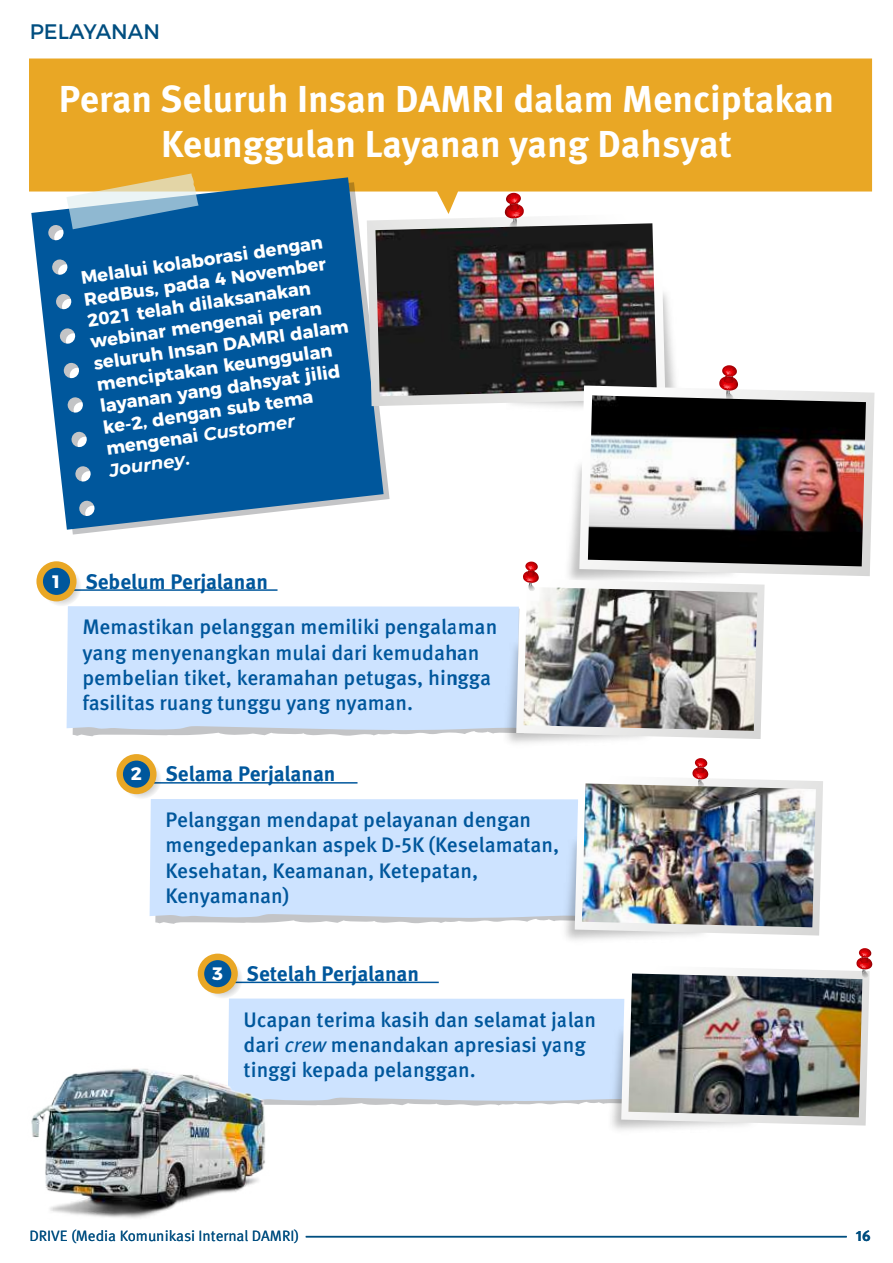
<style>
.page{position:relative;width:893px;height:1263px;background:#fff}
.page>*{position:absolute;margin:0;border:0;box-sizing:border-box;transform-origin:0 0}
.t1{font:700 37.5px/45px "Meta Pro";color:#fff;text-align:center}
.t2{font:500 21px/25.2px "Meta Pro";color:#00579c}
.t3{font:21px "Montserrat";color:#004e80}
.t4{font:700 18px/21.6px "Montserrat";color:#fff}
.t5{font:15px "Meta Pro";color:#004e80}
.t6{font:700 15px "Meta Pro";color:#004e80}
.s1{font-style:italic}
.s2{font-family:"Montserrat";font-weight:700;font-size:18px;color:#fff}
.s3{font-weight:700}
.s4{font-weight:400;font-style:italic}
</style>
<div class="page">
<svg style="left:29px;top:58px;width:843px;height:155px;background:#eaae38"></svg>
<svg style="left:31px;top:177px;width:353px;height:353px;background:#2a70a7"></svg>
<svg style="left:66px;top:173px;width:133px;height:56px;background:#9eaea3"></svg>
<hr style="left:65px;top:589px;width:212px;height:2px;background:#00579c">
<svg style="left:41px;top:566px;width:40px;height:40px"></svg>
<div style="left:36px;top:561px;width:41px;height:40px;background:#e9a725;border-radius:50%"></div>
<div style="left:43px;top:568px;width:27px;height:27px;background:#00579c;border-radius:50%"></div>
<svg style="left:73px;top:731px;width:382px;height:5px;fill:#c3c4c6"></svg>
<div style="left:67px;top:606px;width:388px;height:125px;background:#cde3ff"></div>
<svg style="left:203px;top:958px;width:40px;height:40px"></svg>
<div style="left:198px;top:953px;width:40px;height:41px;background:#e9a725;border-radius:50%"></div>
<div style="left:204px;top:960px;width:27px;height:27px;background:#00579c;border-radius:50%"></div>
<hr style="left:145px;top:782px;width:213px;height:2px;background:#00579c">
<svg style="left:121px;top:759px;width:40px;height:40px"></svg>
<div style="left:116px;top:754px;width:41px;height:40px;background:#e9a725;border-radius:50%"></div>
<div style="left:123px;top:760px;width:27px;height:28px;background:#00579c;border-radius:50%"></div>
<svg style="left:155px;top:919px;width:359px;height:5px;fill:#c4c5c7"></svg>
<div style="left:150px;top:799px;width:364px;height:120px;background:#cde3ff"></div>
<img style="left:575px;top:758px;width:248px;height:177px">
<svg style="left:228px;top:948px;width:644px;height:177px"></svg>
<img style="left:31px;top:1064px;width:254px;height:154px">
<svg style="left:367px;top:213px;width:298px;height:193px"></svg>
<img style="left:375px;top:223px;width:282px;height:173px">
<svg style="left:505px;top:193px;width:19px;height:35px"></svg>
<img style="left:529px;top:467px;width:50px;height:95px">
<svg style="left:579px;top:385px;width:295px;height:191px"></svg>
<img style="left:588px;top:395px;width:278px;height:171px">
<svg style="left:719px;top:365px;width:19px;height:35px"></svg>
<img style="left:455px;top:606px;width:246px;height:188px">
<img style="left:516px;top:562px;width:249px;height:177px">
<hr style="left:306px;top:1236px;width:541px;height:1px;background:#004e80">
<p class="t3" style="left:30px;top:14px;width:132px">PELAYANAN</p>
<h1 class="t1" style="left:59px;top:78px;width:777px">Peran Seluruh Insan DAMRI dalam Menciptakan<br>Keunggulan Layanan yang Dahsyat</h1>
<p class="t4" style="left:79px;top:265px;width:259px;rotate:-8deg">Melalui kolaborasi dengan<br>RedBus, pada 4 November<br>2021 telah dilaksanakan webinar mengenai peran seluruh Insan DAMRI dalam menciptakan keunggulan layanan yang dahsyat jilid ke-2, dengan sub tema mengenai <span class="s1">Customer<br>Journey</span>.</p>
<p class="t2" style="left:82px;top:559px;width:416px;line-height:45.9px;text-indent:-32px"><span class="s2">1</span> <span class="s3">Sebelum Perjalanan<br></span>Memastikan pelanggan memiliki pengalaman</p>
<p class="t2" style="left:82px;top:640px;width:410px">yang menyenangkan mulai dari kemudahan pembelian tiket, keramahan petugas, hingga fasilitas ruang tunggu yang nyaman.</p>
<p class="t2" style="left:165px;top:752px;width:367px;line-height:45.9px;text-indent:-35px"><span class="s2">2</span> <span class="s3">Selama Perjalanan<br></span>Pelanggan mendapat pelayanan dengan</p>
<p class="t2" style="left:165px;top:833px;width:395px">mengedepankan aspek D-5K (Keselamatan,<br>Kesehatan, Keamanan, Ketepatan,<br>Kenyamanan)</p>
<p class="t2" style="left:244px;top:951px;width:354px;line-height:45.9px;text-indent:-32px"><span class="s2">3</span> <span class="s3">Setelah Perjalanan<br></span>Ucapan terima kasih dan selamat jalan</p>
<p class="t2" style="left:244px;top:1033px;width:344px">dari <span class="s4">crew</span> menandakan apresiasi yang tinggi kepada pelanggan.</p>
<p class="t5" style="left:29px;top:1226px;width:271px">DRIVE (Media Komunikasi Internal DAMRI)</p>
<p class="t6" style="left:856px;top:1226px;width:16px">16</p>
</div>
